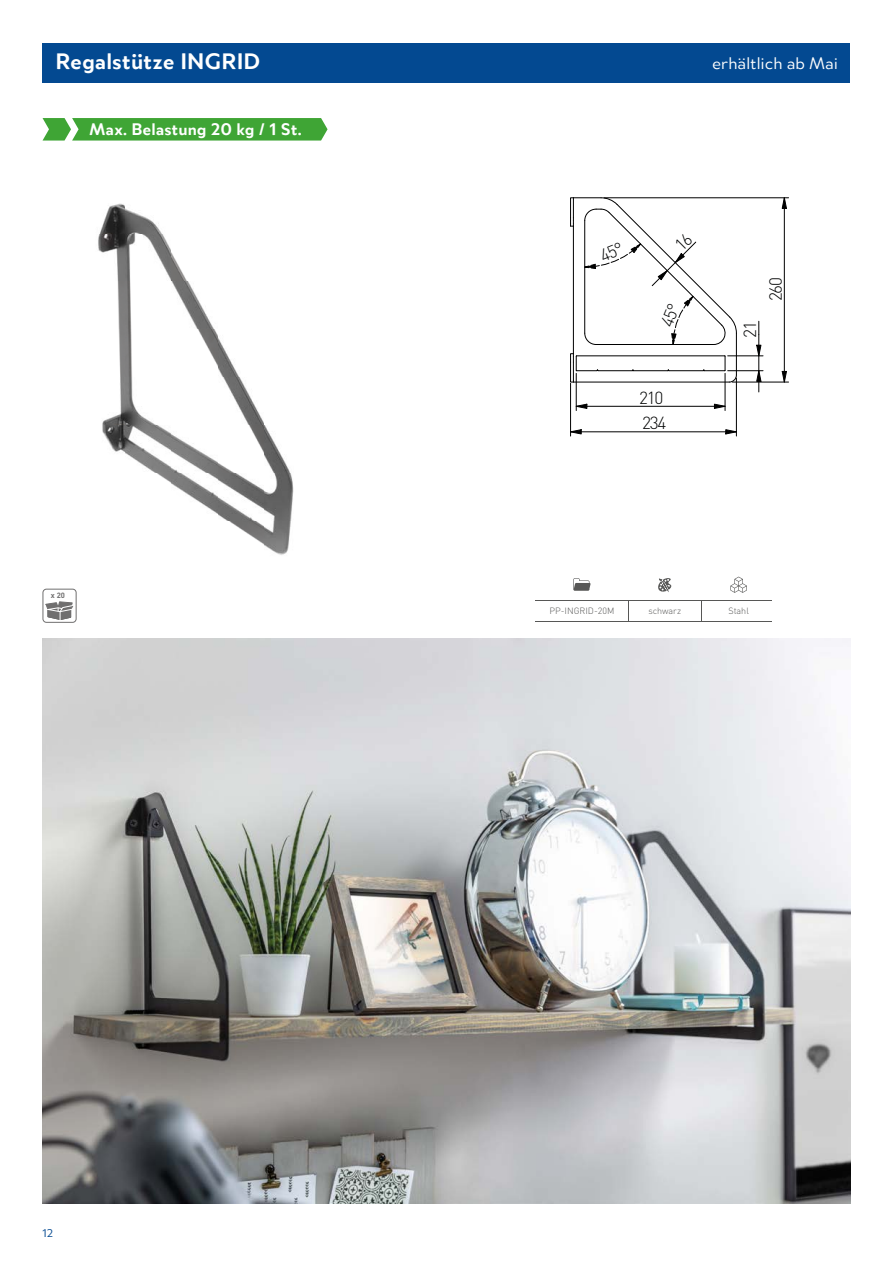
<style>
.page{position:relative;width:893px;height:1263px;background:#fff}
.page>*{position:absolute;margin:0;border:0;box-sizing:border-box;transform-origin:0 0}
.t1{font:700 24px "Merel";color:#fff}
.t2{font:700 18px "Merel";color:#fff}
.t3{font:18px "Merel";color:#fff}
.t4{font:300 17.4px "DIN Pro";letter-spacing:-.08em;color:#010202}
.t5{font:12px "Merel";color:#034991}
.t6{font:300 9px "DIN Pro";color:#575756}
.t7{font:700 7.65px "DIN Pro";color:#706f6f}
</style>
<div class="page">
<img style="left:43px;top:639px;width:808px;height:564px">
<div style="left:43px;top:589px;width:34px;height:34px;border:1px solid #706f6f;border-radius:4px"></div>
<svg style="left:44px;top:601px;width:30px;height:20px"></svg>
<img style="left:98px;top:203px;width:196px;height:352px">
<svg style="left:571px;top:429px;width:11px;height:5px"></svg>
<svg style="left:725px;top:429px;width:11px;height:5px"></svg>
<hr style="left:581px;top:432px;width:145px;height:1px;background:#000">
<hr style="left:570px;top:383px;width:1px;height:53px;background:#000">
<hr style="left:736px;top:378px;width:1px;height:58px;background:#000">
<svg style="left:782px;top:371px;width:5px;height:11px"></svg>
<svg style="left:782px;top:197px;width:5px;height:12px"></svg>
<hr style="left:784px;top:208px;width:1px;height:163px;background:#000">
<hr style="left:732px;top:382px;width:57px;height:1px;background:#000">
<hr style="left:604px;top:198px;width:185px;height:1px;background:#000">
<svg style="left:714px;top:404px;width:11px;height:5px"></svg>
<svg style="left:575px;top:404px;width:12px;height:5px"></svg>
<hr style="left:587px;top:406px;width:127px;height:1px;background:#000">
<hr style="left:576px;top:373px;width:1px;height:37px;background:#000">
<hr style="left:725px;top:373px;width:1px;height:37px;background:#000">
<hr style="left:728px;top:356px;width:35px;height:1px;background:#000">
<hr style="left:728px;top:370px;width:35px;height:1px;background:#000">
<svg style="left:756px;top:321px;width:5px;height:71px"></svg>
<div style="left:43px;top:43px;width:807px;height:39px;background:#034991"></div>
<svg style="left:628px;top:601px;width:1px;height:20px"></svg>
<hr style="left:536px;top:621px;width:92px;height:1px;background:#575756">
<hr style="left:628px;top:621px;width:73px;height:1px;background:#575756">
<hr style="left:701px;top:621px;width:75px;height:1px;background:#575756">
<svg style="left:701px;top:601px;width:1px;height:20px"></svg>
<hr style="left:536px;top:600px;width:92px;height:1px;background:#575756">
<hr style="left:628px;top:600px;width:73px;height:1px;background:#575756">
<hr style="left:701px;top:600px;width:75px;height:1px;background:#575756">
<svg style="left:573px;top:578px;width:18px;height:13px"></svg>
<svg style="left:658px;top:578px;width:13px;height:14px"></svg>
<svg style="left:730px;top:577px;width:17px;height:16px"></svg>
<svg style="left:43px;top:118px;width:285px;height:23px;background:#4cab42"></svg>
<div style="left:772px;top:549px;width:82px;height:74px;background:#fff"></div>
<svg style="left:570px;top:197px;width:167px;height:186px"></svg>
<h1 class="t1" style="left:56px;top:42px;width:207px">Regalstütze INGRID</h1>
<h2 class="t3" style="left:712px;top:50px;width:128px">erhältlich ab Mai</h2>
<h2 class="t2" style="left:89px;top:114px;width:214px">Max. Belastung 20 kg / 1 St.</h2>
<p class="t7" style="left:51px;top:590px;width:15px">x 20</p>
<h3 class="t5" style="left:43px;top:1224px;width:12px">12</h3>
<h3 class="t4" style="left:639px;top:384px;width:26px">210</h3>
<h3 class="t4" style="left:642px;top:409px;width:26px">234</h3>
<h3 class="t4" style="left:737px;top:338px;width:18px;rotate:-90deg">21</h3>
<h3 class="t4" style="left:762px;top:301px;width:26px;rotate:-90deg">260</h3>
<p class="t6" style="left:549px;top:604px;width:67px">PP-INGRID-20M</p>
<p class="t6" style="left:648px;top:604px;width:34px">schwarz</p>
<p class="t6" style="left:728px;top:604px;width:22px">Stahl</p>
</div>
